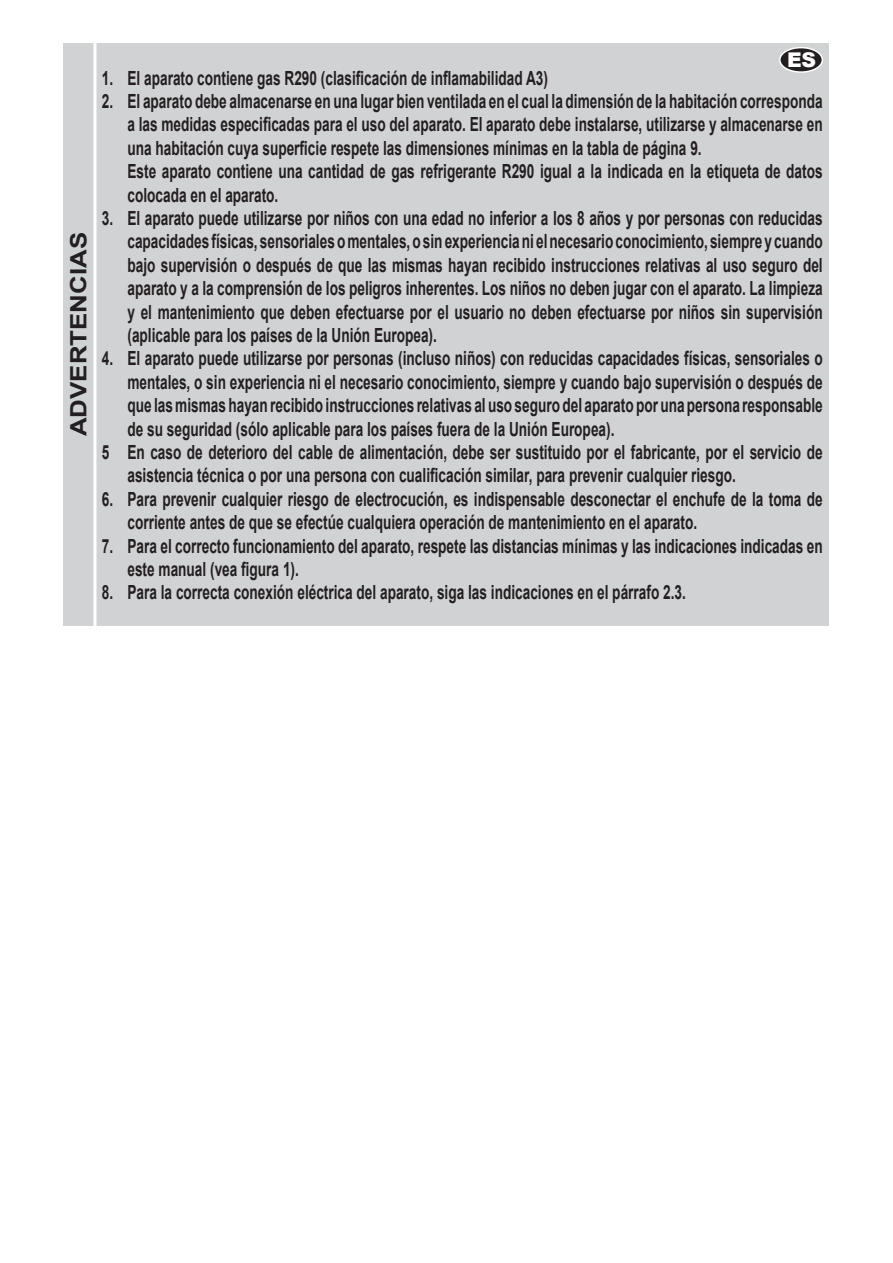
<style>
.page{position:relative;width:893px;height:1263px;background:#fff}
.page>*{position:absolute;margin:0;border:0;box-sizing:border-box;transform-origin:0 0}
.t1{font:700 22.5px "Arial";color:#231f20;scale:1.15 1}
.t2{font:900 20.25px "Arial";color:#fff}
.t3{font:700 19.5px/23.4px "Arial";color:#231f20;scale:.7 1}
</style>
<div class="page">
<div style="left:64px;top:43px;width:765px;height:583px;background:#d1d2d4"></div>
<hr style="left:93px;top:40px;width:3px;height:594px;background:#fff">
<div style="left:780px;top:48px;width:42px;height:24px;background:#231f20;border-radius:50%"></div>
<div style="left:779px;top:47px;width:44px;height:26px;border:2px solid #fff;border-radius:50%"></div>
<p class="t1" style="left:64px;top:436px;width:178px;rotate:-90deg">Advertencias</p>
<p class="t2" style="left:787px;top:45px;width:31px">ES</p>
<p class="t3" style="left:102px;top:67px;width:639px">1. El aparato contiene gas R290 (clasificación de inflamabilidad A3)</p>
<p class="t3" style="left:127px;top:90px;width:995px;text-indent:-25px">2. El aparato debe almacenarse en una lugar bien ventilada en el cual la dimensión de la habitación corresponda a las medidas especificadas para el uso del aparato. El aparato debe instalarse, utilizarse y almacenarse en una habitación cuya superficie respete las dimensiones mínimas en la tabla de página 9.<br>Este aparato contiene una cantidad de gas refrigerante R290 igual a la indicada en la etiqueta de datos colocada en el aparato.</p>
<p class="t3" style="left:127px;top:207px;width:995px;text-align:justify;text-indent:-25px">3. El aparato puede utilizarse por niños con una edad no inferior a los 8 años y por personas con reducidas capacidades físicas, sensorialesomentales,osinexperienciani elnecesario conocimiento, siempre y cuando bajo supervisión o después de que las mismas hayan recibido instrucciones relativas al uso seguro del aparato y a la comprensión de los peligros inherentes. Los niños no deben jugar con el aparato. La limpieza y el mantenimiento que deben efectuarse por el usuario no deben efectuarse por niños sin supervisión (aplicable para los países de la Unión Europea).</p>
<p class="t3" style="left:102px;top:347px;width:1031px">4. El aparato puede utilizarse por personas (incluso niños) con reducidas capacidades físicas, sensoriales o</p>
<p class="t3" style="left:127px;top:371px;width:995px">mentales, o sin experiencia ni el necesario conocimiento, siempre y cuando bajo supervisión o después de</p>
<p class="t3" style="left:127px;top:394px;width:995px">que las mismas hayan recibido instrucciones relativas al uso seguro del aparato por una persona responsable</p>
<p class="t3" style="left:127px;top:418px;width:697px">de su seguridad (sólo aplicable para los países fuera de la Unión Europea).</p>
<p class="t3" style="left:102px;top:441px;width:1031px">5 En caso de deterioro del cable de alimentación, debe ser sustituido por el fabricante, por el servicio de</p>
<p class="t3" style="left:127px;top:464px;width:871px">asistencia técnica o por una persona con cualificación similar, para prevenir cualquier riesgo.</p>
<p class="t3" style="left:127px;top:488px;width:995px;text-indent:-26px">6. Para prevenir cualquier riesgo de electrocución, es indispensable desconectar el enchufe de la toma de corriente antes de que se efectúe cualquiera operación de mantenimiento en el aparato.</p>
<p class="t3" style="left:127px;top:535px;width:995px;text-indent:-26px">7. Para el correcto funcionamiento del aparato, respete las distancias mínimas y las indicaciones indicadas en este manual (vea figura 1).</p>
<p class="t3" style="left:102px;top:581px;width:836px">8. Para la correcta conexión eléctrica del aparato, siga las indicaciones en el párrafo 2.3.</p>
</div>
